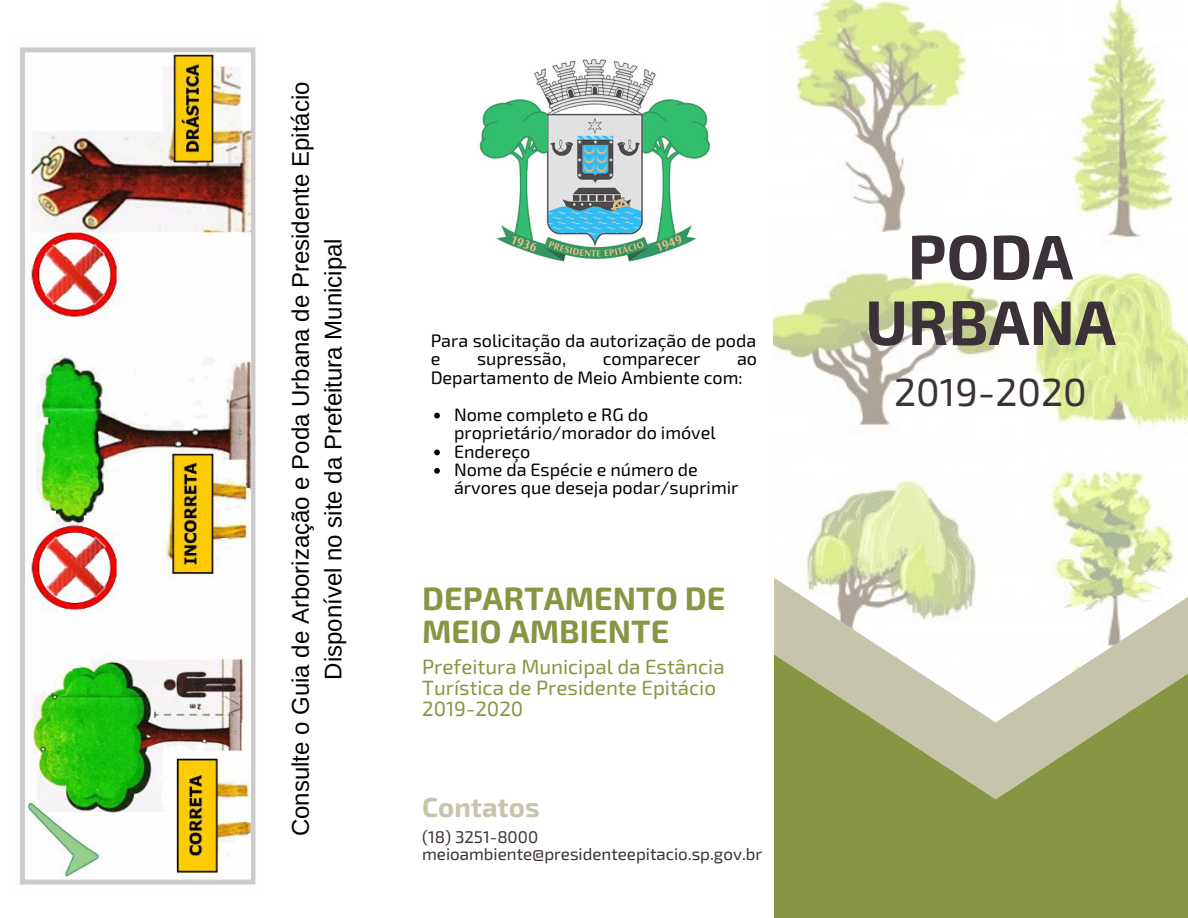
<style>
.page{position:relative;width:1188px;height:918px;background:#fff}
.page>*{position:absolute;margin:0;border:0;box-sizing:border-box;transform-origin:0 0}
.t1{font:700 63px/65.6px "Exo 2";color:#3a3139;text-align:center}
.t2{font:39.15px "Exo 2";color:#3a3139}
.t3{font:700 32.4px/33.5px "Exo 2";color:#879642}
.t4{font:700 27.45px "Exo 2";color:#c6c5ac}
.t5{font:24px/32.7px "Arimo";color:#000;text-align:center}
.t6{font:20.55px/21.1px "Exo 2";color:#879642}
.t7{font:18px/18.5px "Exo 2";color:#000}
.t8{font:16.95px/17.4px "Exo 2";color:#3a3139}
</style>
<div class="page">
<img style="left:774px;top:0;width:414px;height:578px">
<svg style="left:774px;top:578px;width:414px;height:76px"></svg>
<svg style="left:774px;top:654px;width:414px;height:264px;background:#9da766"></svg>
<img style="left:479px;top:59px;width:232px;height:203px">
<img style="left:19px;top:47px;width:237px;height:838px">
<svg style="left:434px;top:413px;width:6px;height:5px"></svg>
<svg style="left:434px;top:450px;width:6px;height:5px"></svg>
<svg style="left:434px;top:468px;width:6px;height:6px"></svg>
<h3 class="t5" style="left:284px;top:836px;width:756px;rotate:-90deg">Consulte o Guia de Arborização e Poda Urbana de Presidente Epitácio<br>Disponível no site da Prefeitura Municipal</h3>
<p class="t7" style="left:431px;top:331px;width:327px">Para solicitação da autorização de poda e</p>
<p class="t7" style="left:477px;top:349px;width:91px">supressão,</p>
<p class="t7" style="left:603px;top:349px;width:99px">comparecer</p>
<p class="t7" style="left:431px;top:349px;width:328px;text-indent:306px">ao<br>Departamento de Meio Ambiente com:</p>
<p class="t7" style="left:454px;top:404px;width:286px">Nome completo e RG do proprietário/morador do imóvel<br>Endereço<br>Nome da Espécie e número de árvores que deseja podar/suprimir</p>
<h3 class="t3" style="left:422px;top:580px;width:305px">DEPARTAMENTO DE<br>MEIO AMBIENTE</h3>
<p class="t6" style="left:422px;top:655px;width:304px">Prefeitura Municipal da Estância<br>Turística de Presidente Epitácio<br>2019-2020</p>
<h3 class="t4" style="left:422px;top:789px;width:119px">Contatos</h3>
<p class="t8" style="left:422px;top:827px;width:342px">(18) 3251-8000 meioambiente@presidenteepitacio.sp.gov.br</p>
<h1 class="t1" style="left:865px;top:221px;width:252px">PODA<br>URBANA</h1>
<h2 class="t2" style="left:894px;top:366px;width:194px">2019-2020</h2>
</div>
